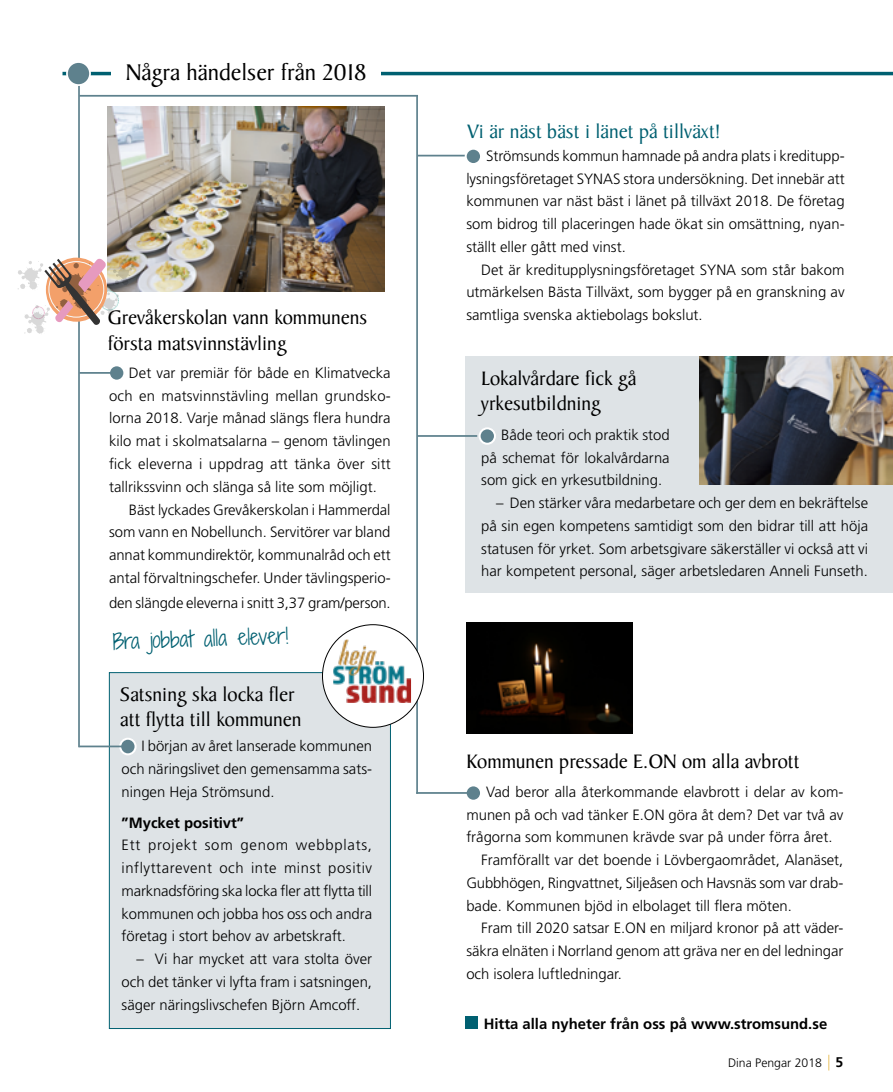
<style>
.page{position:relative;width:893px;height:1092px;background:#fff}
.page>*{position:absolute;margin:0;border:0;box-sizing:border-box;transform-origin:0 0}
.Rubrik_insidan_svart{font:24.5px "Baker Signet LT";color:#000}
.Rubrik_insidan__H2{font:21px/25.2px "Baker Signet LT";color:#000}
.Rubrik_insidan_turko{font:21px "Baker Signet LT";color:#006071}
.t1{font:300 21px "Shadows Into";color:#006071}
.Brödtext{font:300 14.88px/22.8px "Frutiger LT";color:#000;text-align:justify}
.Faktatext__fet{font:700 14.88px "Frutiger LT";color:#000}
.Brödtext_fet{font:700 14.88px "Frutiger LT";color:#000}
.t2{font:300 12.25px "Frutiger LT";color:#000}
.s1{font-weight:700;font-size:14px}
</style>
<div class="page">
<img style="left:108px;top:107px;width:276px;height:185px">
<div style="left:466px;top:356px;width:427px;height:237px;background:#dee3e6"></div>
<div style="left:109px;top:672px;width:282px;height:356px;background:#dee3e6;border:1px solid #006071"></div>
<svg style="left:828px;top:1054px;width:1px;height:16px"></svg>
<hr style="left:63px;top:72px;width:830px;height:3px;background:#006071">
<hr style="left:78px;top:81px;width:2px;height:666px;background:#5e818d">
<div style="left:67px;top:62px;width:23px;height:23px;background:#5e818d;border-radius:50%"></div>
<div style="left:66px;top:61px;width:25px;height:25px;border:2px solid #fff;border-radius:50%"></div>
<div style="left:112px;top:61px;width:269px;height:29px;background:#fff"></div>
<img style="left:699px;top:356px;width:194px;height:128px">
<div style="left:109px;top:365px;width:15px;height:15px;background:#5e818d;border-radius:50%"></div>
<div style="left:108px;top:364px;width:17px;height:17px;border:2px solid #fff;border-radius:50%"></div>
<hr style="left:79px;top:372px;width:34px;height:2px;background:#5e818d">
<hr style="left:79px;top:95px;width:339px;height:2px;background:#5e818d">
<hr style="left:416px;top:96px;width:2px;height:697px;background:#5e818d">
<div style="left:466px;top:785px;width:15px;height:15px;background:#5e818d;border-radius:50%"></div>
<div style="left:465px;top:784px;width:17px;height:17px;border:2px solid #fff;border-radius:50%"></div>
<hr style="left:416px;top:792px;width:53px;height:1px;background:#5e818d">
<div style="left:480px;top:428px;width:15px;height:15px;background:#5e818d;border-radius:50%"></div>
<div style="left:479px;top:427px;width:17px;height:17px;border:2px solid #fff;border-radius:50%"></div>
<hr style="left:417px;top:435px;width:60px;height:2px;background:#5e818d">
<svg style="left:120px;top:738px;width:16px;height:16px"></svg>
<div style="left:119px;top:737px;width:18px;height:18px;border:2px solid #fff;border-radius:50%"></div>
<hr style="left:79px;top:745px;width:45px;height:2px;background:#5e818d">
<div style="left:322px;top:624px;width:101px;height:103px;background:#fff;border-radius:50%"></div>
<img style="left:333px;top:639px;width:78px;height:63px">
<img style="left:466px;top:622px;width:166px;height:111px">
<hr style="left:418px;top:155px;width:60px;height:1px;background:#5e818d">
<div style="left:466px;top:149px;width:15px;height:15px;background:#5e818d;border-radius:50%"></div>
<div style="left:465px;top:148px;width:17px;height:17px;border:2px solid #fff;border-radius:50%"></div>
<svg style="left:18px;top:258px;width:116px;height:77px"></svg>
<div style="left:466px;top:1016px;width:12px;height:12px;background:#006071"></div>
<p class="Rubrik_insidan_svart" style="left:126px;top:57px;width:242px">Några händelser från 2018</p>
<p class="Rubrik_insidan__H2" style="left:108px;top:305px;width:261px">Grevåkerskolan vann kommunens</p>
<p class="Rubrik_insidan__H2" style="left:108px;top:330px;width:180px">första matsvinnstävling</p>
<p class="Brödtext" style="left:109px;top:361px;width:283px;text-indent:20px">Det var premiär för både en Klimatvecka och en matsvinnstävling mellan grundsko&shy;lorna 2018. Varje månad slängs flera hundra kilo mat i skolmatsalarna – genom tävlingen fick eleverna i uppdrag att tänka över sitt tallrikssvinn och slänga så lite som möjligt.</p>
<p class="Brödtext" style="left:109px;top:498px;width:283px;text-indent:20px">Bäst lyckades Grevåkerskolan i Hammerdal som vann en Nobellunch. Servitörer var bland annat kommundirektör, kommunalråd och ett antal förvaltningschefer. Under tävlingsperio-</p>
<p class="Brödtext" style="left:109px;top:591px;width:283px">den slängde eleverna i snitt 3,37 gram/person.</p>
<p class="t1" style="left:112px;top:626px;width:177px;rotate:-2deg">Bra jobbat alla elever!</p>
<p class="Rubrik_insidan__H2" style="left:120px;top:681px;width:183px">Satsning ska locka fler att flytta till kommunen</p>
<p class="Brödtext" style="left:122px;top:734px;width:252px;text-indent:20px">I början av året lanserade kommunen och näringslivet den gemensamma sats&shy;ningen Heja Strömsund.</p>
<p class="Brödtext_fet" style="left:122px;top:813px;width:124px">”Mycket positivt”</p>
<p class="Brödtext" style="left:122px;top:834px;width:252px">Ett projekt som genom webbplats, inflyttarevent och inte minst positiv marknadsföring ska locka fler att flytta till kommunen och jobba hos oss och andra företag i stort behov av arbetskraft.</p>
<p class="Brödtext" style="left:122px;top:947px;width:252px;text-indent:15px">– Vi har mycket att vara stolta över och det tänker vi lyfta fram i satsningen, säger näringslivschefen Björn Amcoff.</p>
<p class="Rubrik_insidan_turko" style="left:468px;top:119px;width:255px">Vi är näst bäst i länet på tillväxt!</p>
<p class="Brödtext" style="left:466px;top:144px;width:380px;text-indent:20px">Strömsunds kommun hamnade på andra plats i kreditupp&shy;lysningsföretaget SYNAS stora undersökning. Det innebär att kommunen var näst bäst i länet på tillväxt 2018. De företag som bidrog till placeringen hade ökat sin omsättning, nyan&shy;ställt eller gått med vinst.</p>
<p class="Brödtext" style="left:466px;top:258px;width:380px;text-indent:15px">Det är kreditupplysningsföretaget SYNA som står bakom utmärkelsen Bästa Tillväxt, som bygger på en granskning av samtliga svenska aktiebolags bokslut.</p>
<p class="Rubrik_insidan__H2" style="left:481px;top:365px;width:157px">Lokalvårdare fick gå yrkesutbildning</p>
<p class="Brödtext" style="left:481px;top:423px;width:190px;text-indent:20px">Både teori och praktik stod på schemat för lokalvårdarna som gick en yrkesutbildning.</p>
<p class="Brödtext" style="left:481px;top:492px;width:388px;text-indent:15px">– Den stärker våra medarbetare och ger dem en bekräftelse på sin egen kompetens samtidigt som den bidrar till att höja statusen för yrket. Som arbetsgivare säkerställer vi också att vi har kompetent personal, säger arbetsledaren Anneli Funseth.</p>
<p class="Rubrik_insidan__H2" style="left:466px;top:748px;width:335px">Kommunen pressade E.ON om alla avbrott</p>
<p class="Brödtext" style="left:466px;top:780px;width:379px;text-indent:20px">Vad beror alla återkommande elavbrott i delar av kom&shy;munen på och vad tänker E.ON göra åt dem? Det var två av frågorna som kommunen krävde svar på under förra året.</p>
<p class="Brödtext" style="left:466px;top:848px;width:379px;text-indent:15px">Framförallt var det boende i Lövbergaområdet, Alanäset, Gubbhögen, Ringvattnet, Siljeåsen och Havsnäs som var drab&shy;bade. Kommunen bjöd in elbolaget till flera möten.</p>
<p class="Brödtext" style="left:466px;top:916px;width:379px;text-indent:15px">Fram till 2020 satsar E.ON en miljard kronor på att väder&shy;säkra elnäten i Norrland genom att gräva ner en del ledningar och isolera luftledningar.</p>
<p class="Faktatext__fet" style="left:484px;top:1014px;width:345px">Hitta alla nyheter från oss på www.stromsund.se</p>
<p class="t2" style="left:728px;top:1055px;width:117px">Dina Pengar 2018 <span class="s1">5</span></p>
</div>
